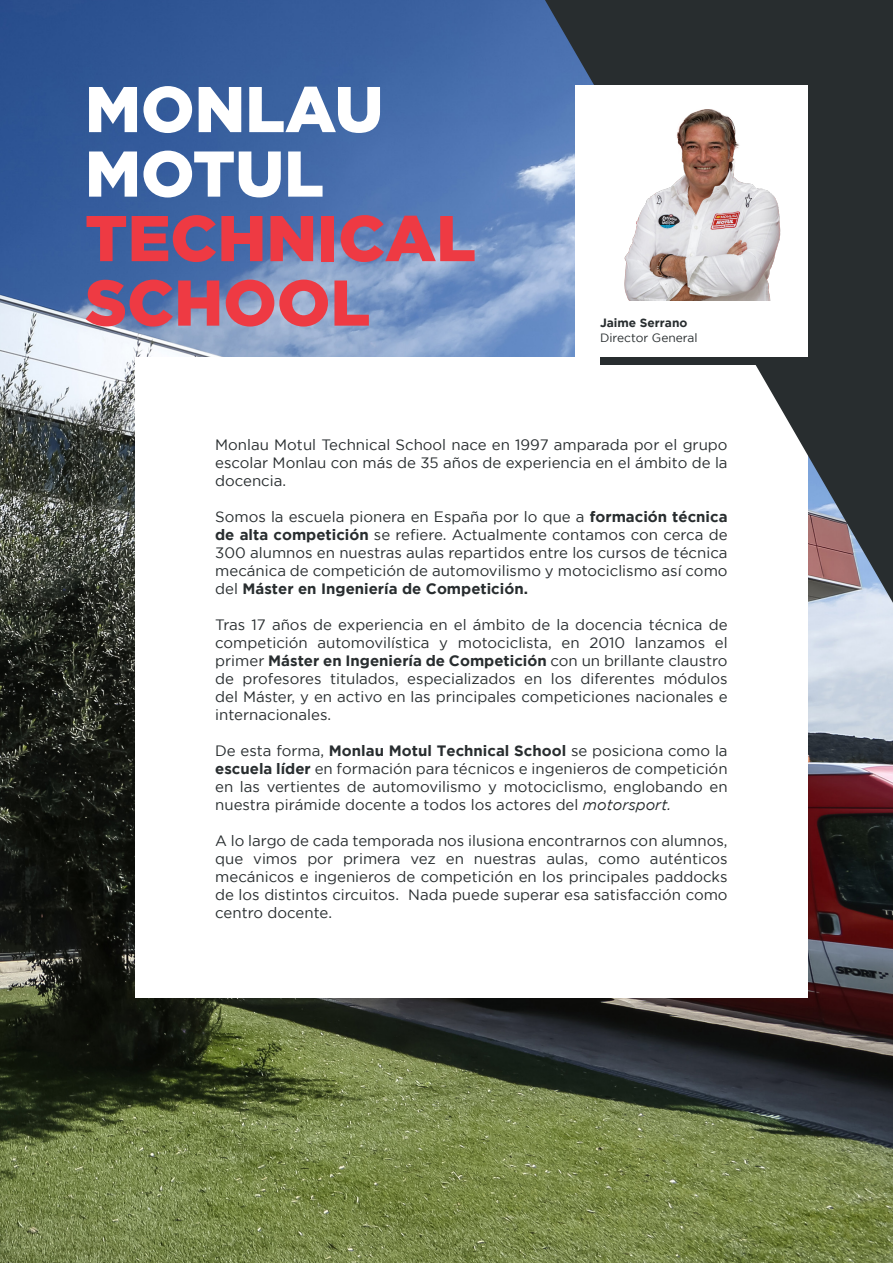
<style>
.page{position:relative;width:893px;height:1263px;background:#fff}
.page>*{position:absolute;margin:0;border:0;box-sizing:border-box;transform-origin:0 0}
.t1{font:900 64.5px "Gotham";color:#ee3a43}
.t2{font:900 64.5px "Gotham";color:#fff}
.t3{font:15px/18px "Gotham";color:#282d2f;text-align:justify}
.t4{font:12px "Gotham";color:#282d2f}
.t5{font:700 12px "Gotham";color:#282d2f}
.s1{font-weight:700}
.s2{font-style:italic}
</style>
<div class="page">
<img style="left:0;top:0;width:893px;height:1263px">
<div style="left:135px;top:357px;width:673px;height:641px;background:#fff"></div>
<svg style="left:545px;top:0;width:348px;height:603px"></svg>
<div style="left:576px;top:85px;width:232px;height:272px;background:#fff"></div>
<img style="left:624px;top:109px;width:157px;height:192px">
<div style="left:600px;top:357px;width:232px;height:8px;background:#282d2f"></div>
<p class="t2" style="left:85px;top:72px;width:300px">MONLAU</p>
<p class="t2" style="left:85px;top:137px;width:240px">MOTUL</p>
<p class="t1" style="left:85px;top:201px;width:392px">TECHNICAL</p>
<p class="t1" style="left:85px;top:266px;width:287px">SCHOOL</p>
<p class="t5" style="left:600px;top:316px;width:89px">Jaime Serrano</p>
<p class="t4" style="left:600px;top:331px;width:99px">Director General</p>
<p class="t3" style="left:215px;top:435px;width:514px">Monlau Motul Technical School nace en 1997 amparada por el grupo escolar Monlau con más de 35 años de experiencia en el ámbito de la docencia.</p>
<p class="t3" style="left:215px;top:507px;width:514px">Somos la escuela pionera en España por lo que a <span class="s1">formación técnica de alta competición</span> se refiere. Actualmente contamos con cerca de 300 alumnos en nuestras aulas repartidos entre los cursos de técnica mecánica de competición de automovilismo y motociclismo así como del <span class="s1">Máster en Ingeniería de Competición.</span></p>
<p class="t3" style="left:215px;top:615px;width:514px">Tras 17 años de experiencia en el ámbito de la docencia técnica de competición automovilística y motociclista, en 2010 lanzamos el primer <span class="s1">Máster en Ingeniería de Competición</span> con un brillante claustro de profesores titulados, especializados en los diferentes módulos del Máster, y en activo en las principales competiciones nacionales e internacionales.</p>
<p class="t3" style="left:215px;top:741px;width:514px">De esta forma, <span class="s1">Monlau Motul Technical School</span> se posiciona como la <span class="s1">escuela líder</span> en formación para técnicos e ingenieros de competición en las vertientes de automovilismo y motociclismo, englobando en nuestra pirámide docente a todos los actores del <span class="s2">motorsport.</span></p>
<p class="t3" style="left:215px;top:831px;width:514px">A lo largo de cada temporada nos ilusiona encontrarnos con alumnos, que vimos por primera vez en nuestras aulas, como auténticos mecánicos e ingenieros de competición en los principales paddocks de los distintos circuitos. Nada puede superar esa satisfacción como centro docente.</p>
</div>
